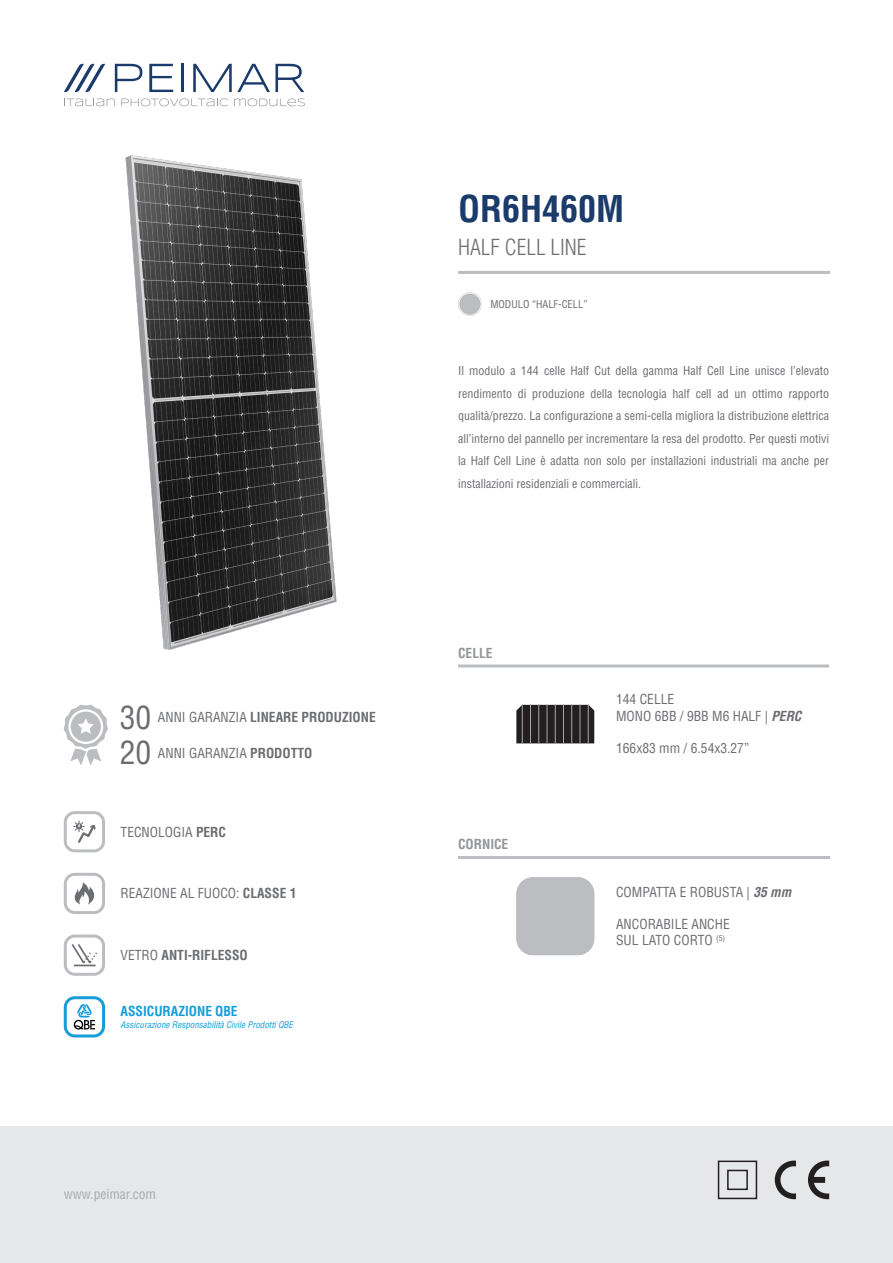
<style>
.page{position:relative;width:893px;height:1263px;background:#fff}
.page>*{position:absolute;margin:0;border:0;box-sizing:border-box;transform-origin:0 0}
.t1{font:700 condensed 36px "Helvetica LT Std";color:#1b3b6b}
.t2{font:condensed 31.5px "Helvetica LT Std";color:#6c6d70}
.t3{font:300 condensed 21.6px "Helvetica LT Std";color:#6c6d70}
.t4{font:condensed 13.5px "Helvetica LT Std";color:#6c6d70}
.t5{font:700 condensed 13.5px "Helvetica LT Std";color:#6c6d70}
.t6{font:700 condensed 13.5px "Helvetica LT Std";color:#179dd9}
.t7{font:condensed 13.5px "Helvetica LT Std";color:#a8a9ad}
.t8{font:700 condensed 13.5px "Helvetica LT Std";color:#939598}
.t9{font:condensed 12px/22.5px "Helvetica LT Std";color:#6c6d70;text-align:justify}
.t10{font:condensed 10.5px "Helvetica LT Std";color:#6c6d70}
.t11{font:italic condensed 9px "Helvetica LT Std";color:#179dd9}
.s1{font-weight:400}
.s2{font-weight:700}
.s3{font-weight:700;font-style:italic}
</style>
<div class="page">
<div style="left:0;top:1126px;width:893px;height:137px;background:#e6e7e9"></div>
<svg style="left:115px;top:64px;width:27px;height:28px"></svg>
<svg style="left:149px;top:64px;width:24px;height:28px"></svg>
<hr style="left:181px;top:64px;width:3px;height:28px;background:#1b3b6b">
<svg style="left:193px;top:64px;width:111px;height:28px"></svg>
<svg style="left:64px;top:64px;width:41px;height:28px"></svg>
<svg style="left:64px;top:98px;width:51px;height:8px"></svg>
<svg style="left:121px;top:98px;width:107px;height:8px"></svg>
<svg style="left:234px;top:98px;width:71px;height:8px"></svg>
<svg style="left:64px;top:704px;width:44px;height:61px"></svg>
<hr style="left:458px;top:664px;width:371px;height:3px;background:#bcbdc0">
<hr style="left:458px;top:856px;width:372px;height:3px;background:#bcbdc0">
<hr style="left:458px;top:271px;width:372px;height:3px;background:#bcbdc0">
<div style="left:718px;top:1160px;width:39px;height:39px;border:2px solid #231f20"></div>
<div style="left:727px;top:1170px;width:21px;height:20px;border:2px solid #231f20"></div>
<svg style="left:775px;top:1160px;width:21px;height:39px"></svg>
<svg style="left:808px;top:1160px;width:21px;height:39px"></svg>
<div style="left:518px;top:879px;width:75px;height:75px;background:#bcbdc0;border-radius:15px"></div>
<div style="left:516px;top:877px;width:78px;height:78px;border:3px solid #bcbdc0;border-radius:15px"></div>
<svg style="left:458px;top:292px;width:24px;height:24px"></svg>
<img style="left:125px;top:155px;width:212px;height:495px">
<div style="left:64px;top:811px;width:41px;height:41px;border:3px solid #bcbdc0;border-radius:10px"></div>
<svg style="left:73px;top:820px;width:23px;height:23px"></svg>
<div style="left:64px;top:873px;width:41px;height:41px;border:3px solid #bcbdc0;border-radius:10px"></div>
<svg style="left:74px;top:882px;width:20px;height:23px"></svg>
<div style="left:64px;top:934px;width:41px;height:42px;border:3px solid #bcbdc0;border-radius:10px"></div>
<svg style="left:71px;top:944px;width:26px;height:22px"></svg>
<div style="left:64px;top:996px;width:41px;height:41px;border:3px solid #179dd9;border-radius:10px"></div>
<svg style="left:74px;top:1004px;width:21px;height:25px"></svg>
<svg style="left:516px;top:705px;width:78px;height:38px"></svg>
<hr style="left:538px;top:704px;width:1px;height:40px;background:#a4a8a9">
<hr style="left:563px;top:704px;width:1px;height:40px;background:#a4a8a9">
<hr style="left:530px;top:704px;width:1px;height:40px;background:#a4a8a9">
<hr style="left:555px;top:704px;width:1px;height:40px;background:#a4a8a9">
<hr style="left:547px;top:704px;width:1px;height:40px;background:#a4a8a9">
<hr style="left:571px;top:704px;width:1px;height:40px;background:#a4a8a9">
<hr style="left:580px;top:704px;width:1px;height:40px;background:#a4a8a9">
<hr style="left:588px;top:704px;width:1px;height:40px;background:#a4a8a9">
<hr style="left:522px;top:704px;width:1px;height:40px;background:#a4a8a9">
<p class="t2" style="left:120px;top:698px;width:33px">30</p>
<p class="t5" style="left:158px;top:709px;width:219px"><span class="s1">ANNI GARANZIA</span> LINEARE PRODUZIONE</p>
<p class="t2" style="left:120px;top:733px;width:33px">20</p>
<p class="t4" style="left:158px;top:744px;width:156px">ANNI GARANZIA <span class="s2">PRODOTTO</span></p>
<p class="t4" style="left:121px;top:823px;width:107px">TECNOLOGIA <span class="s2">PERC</span></p>
<p class="t4" style="left:121px;top:885px;width:177px">REAZIONE AL FUOCO: <span class="s2">CLASSE 1</span></p>
<p class="t5" style="left:121px;top:947px;width:129px"><span class="s1">VETRO</span> ANTI-RIFLESSO</p>
<p class="t6" style="left:121px;top:1002px;width:119px">ASSICURAZIONE QBE</p>
<p class="t11" style="left:121px;top:1019px;width:174px">Assicurazione Responsabilità Civile Prodotti QBE</p>
<p class="t7" style="left:64px;top:1186px;width:94px">www.peimar.com</p>
<p class="t1" style="left:458px;top:187px;width:167px">OR6H460M</p>
<p class="t3" style="left:458px;top:234px;width:130px">HALF CELL LINE</p>
<p class="t10" style="left:490px;top:297px;width:99px">MODULO “HALF-CELL”</p>
<p class="t9" style="left:458px;top:359px;width:373px">Il modulo a 144 celle Half Cut della gamma Half Cell Line unisce l’elevato rendimento di produzione della tecnologia half cell ad un ottimo rapporto qualità/prezzo. La configurazione a semi-cella migliora la distribuzione elettrica all’interno del pannello per incrementare la resa del prodotto. Per questi motivi la Half Cell Line è adatta non solo per installazioni industriali ma anche per installazioni residenziali e commerciali.</p>
<p class="t8" style="left:458px;top:644px;width:36px">CELLE</p>
<p class="t8" style="left:458px;top:835px;width:52px">CORNICE</p>
<p class="t4" style="left:616px;top:691px;width:60px">144 CELLE</p>
<p class="t4" style="left:616px;top:707px;width:187px">MONO 6BB / 9BB M6 HALF | <span class="s3">PERC</span></p>
<p class="t4" style="left:616px;top:740px;width:135px">166x83 mm / 6.54x3.27”</p>
<p class="t4" style="left:616px;top:883px;width:177px">COMPATTA E ROBUSTA | <span class="s3">35 mm</span></p>
<p class="t4" style="left:616px;top:916px;width:115px">ANCORABILE ANCHE</p>
<p class="t4" style="left:616px;top:932px;width:111px">SUL LATO CORTO <sup>(5)</sup></p>
</div>
